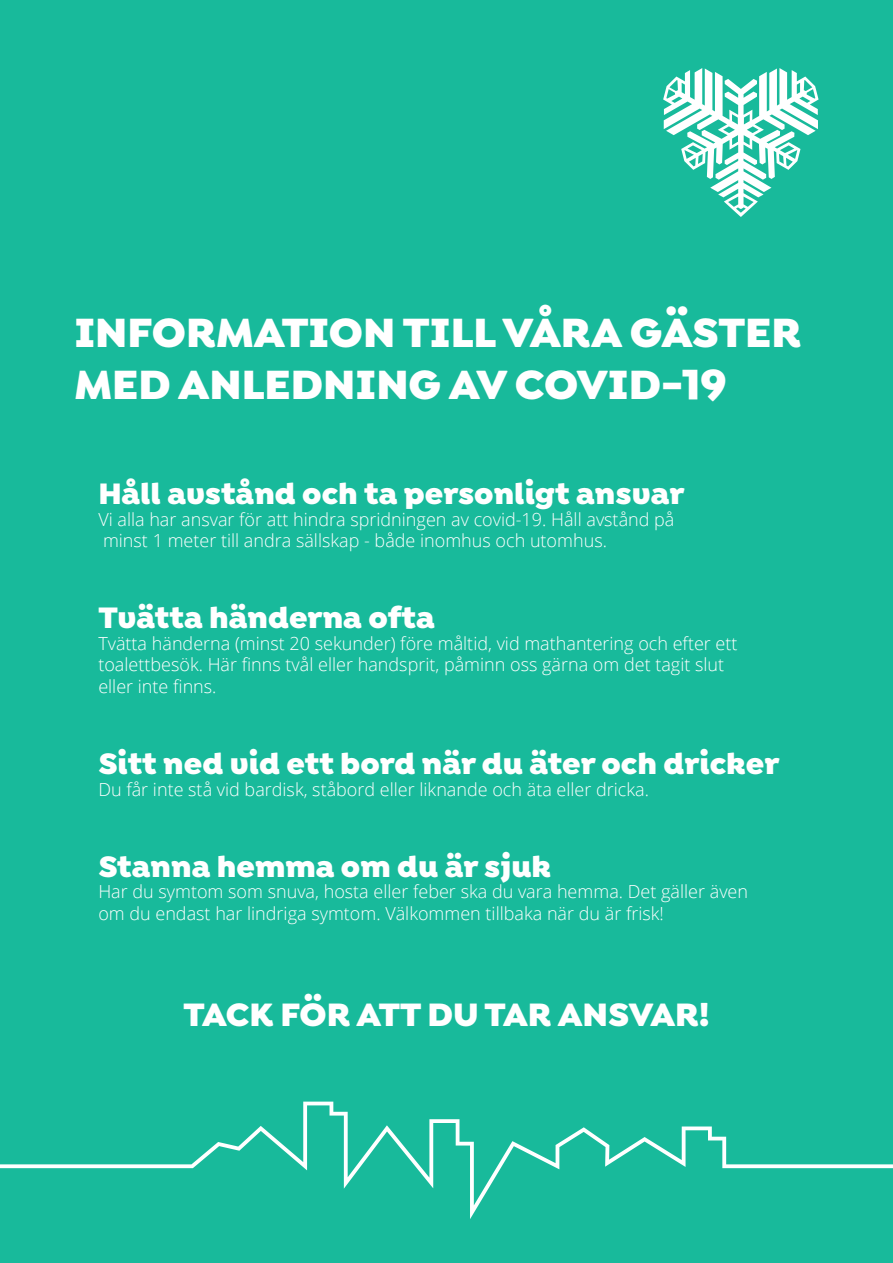
<style>
.page{position:relative;width:893px;height:1263px;background:#18ba9b}
.page>*{position:absolute;margin:0;border:0;box-sizing:border-box;transform-origin:0 0}
.t1{font:900 43.5px/52.2px "Isidora Sans Alt";color:#fff}
.t2{font:900 34.5px "Isidora Sans Alt";color:#fff}
.t3{font:900 31.5px "Isidora Sans Alt";color:#fff}
.t4{font:300 18px/21.6px "Open Sans";color:#fff}
</style>
<div class="page">
<svg style="left:663px;top:68px;width:155px;height:149px"></svg>
<svg style="left:0;top:1101px;width:893px;height:118px"></svg>
<h1 class="t1" style="left:74px;top:306px;width:729px">INFORMATION TILL VÅRA GÄSTER<br>MED ANLEDNING AV COVID-19</h1>
<h3 class="t3" style="left:98px;top:473px;width:588px">Håll avstånd och ta personligt ansvar</h3>
<p class="t4" style="left:98px;top:508px;width:578px">Vi alla har ansvar för att hindra spridningen av covid-19. Håll avstånd på minst 1 meter till andra sällskap - både inomhus och utomhus.</p>
<h3 class="t3" style="left:98px;top:597px;width:338px">Tvätta händerna ofta</h3>
<p class="t4" style="left:98px;top:632px;width:641px">Tvätta händerna (minst 20 sekunder) före måltid, vid mathantering och efter ett toalettbesök. Här finns tvål eller handsprit, påminn oss gärna om det tagit slut eller inte finns.</p>
<h3 class="t3" style="left:98px;top:743px;width:683px">Sitt ned vid ett bord när du äter och dricker</h3>
<p class="t4" style="left:98px;top:778px;width:552px">Du får inte stå vid bardisk, ståbord eller liknande och äta eller dricka.</p>
<h3 class="t3" style="left:98px;top:846px;width:454px">Stanna hemma om du är sjuk</h3>
<p class="t4" style="left:98px;top:880px;width:651px">Har du symtom som snuva, hosta eller feber ska du vara hemma. Det gäller även om du endast har lindriga symtom. Välkommen tillbaka när du är frisk!</p>
<h2 class="t2" style="left:184px;top:992px;width:527px">TACK FÖR ATT DU TAR ANSVAR!</h2>
</div>
